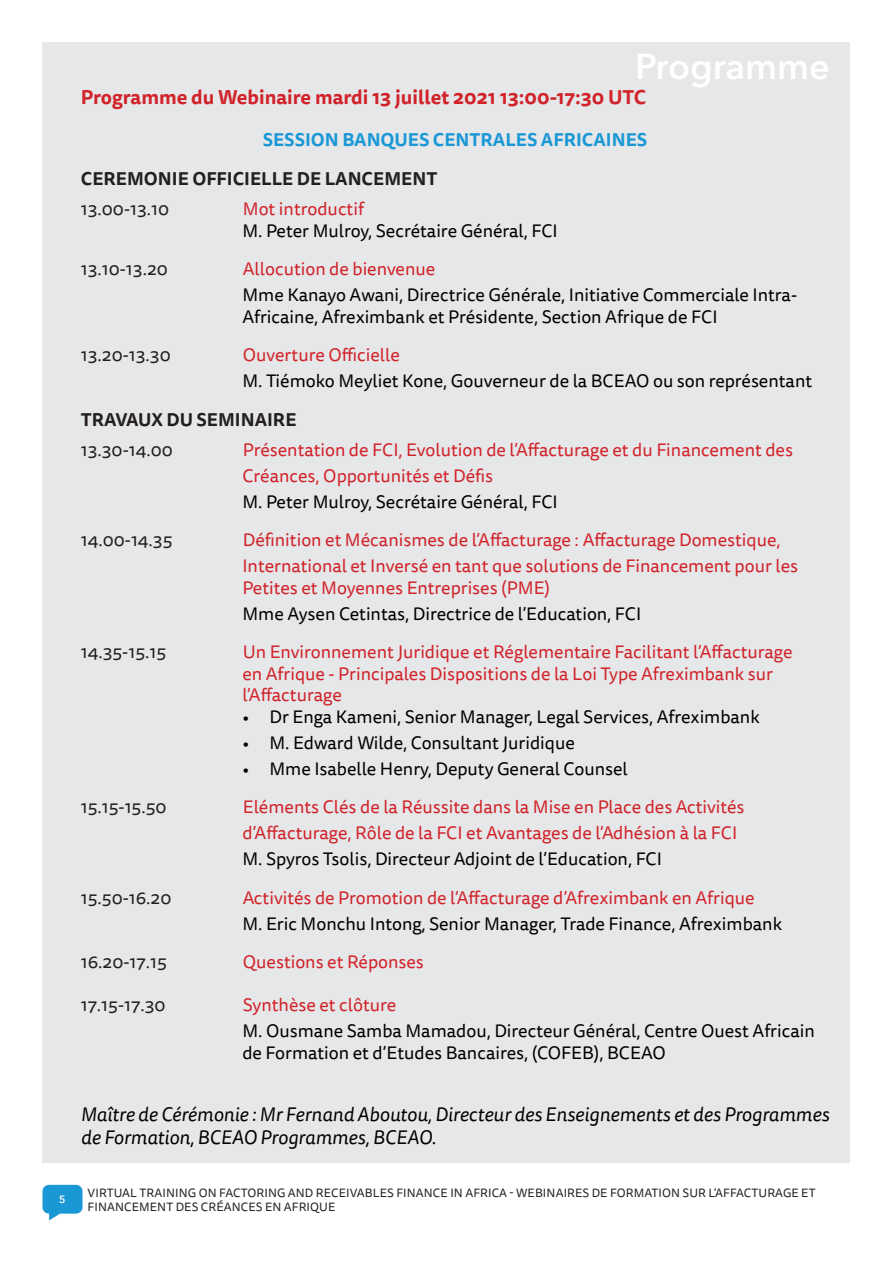
<style>
.page{position:relative;width:893px;height:1263px;background:#fff}
.page>*{position:absolute;margin:0;border:0;box-sizing:border-box;transform-origin:0 0}
.t1{font:600 36px "Avenir Next";color:#fff}
.t2{font:italic 19.5px/23.4px "Tisa Sans Pro";color:#000}
.t3{font:700 19.5px "Tisa Sans Pro";color:#d1232a}
.t4{font:18px/21.6px "Tisa Sans Pro";color:#d1232a}
.t5{font:18px/21.6px "Tisa Sans Pro";color:#000}
.t6{font:18px "Tisa Sans Pro";color:#231f20}
.t7{font:700 18px "Tisa Sans Pro";color:#231f20}
.t8{font:700 18px "Tisa Sans Pro";color:#1a98d6}
.t9{font:12px/14.4px "Tisa Sans Pro";letter-spacing:.01em;color:#231f20}
.t10{font:600 10.5px "Avenir Next";color:#fff}
</style>
<div class="page">
<div style="left:43px;top:43px;width:807px;height:1120px;background:#e6e7e9"></div>
<div style="left:43px;top:1185px;width:39px;height:28px;background:#1a98d6;border-radius:6px"></div>
<p class="t1" style="left:635px;top:35px;width:196px">Programme</p>
<p class="t3" style="left:81px;top:82px;width:567px">Programme du Webinaire mardi 13 juillet 2021 13:00-17:30 UTC</p>
<p class="t8" style="left:263px;top:127px;width:386px">SESSION BANQUES CENTRALES AFRICAINES</p>
<p class="t7" style="left:81px;top:165px;width:358px">CEREMONIE OFFICIELLE DE LANCEMENT</p>
<p class="t6" style="left:81px;top:197px;width:90px">13.00-13.10</p>
<p class="t4" style="left:243px;top:199px;width:123px">Mot introductif</p>
<p class="t5" style="left:242px;top:220px;width:317px">M. Peter Mulroy, Secrétaire Général, FCI</p>
<p class="t6" style="left:81px;top:257px;width:89px">13.10-13.20</p>
<p class="t4" style="left:243px;top:259px;width:194px">Allocution de bienvenue</p>
<p class="t5" style="left:242px;top:285px;width:556px">Mme Kanayo Awani, Directrice Générale, Initiative Commerciale Intra-<br>Africaine, Afreximbank et Présidente, Section Afrique de FCI</p>
<p class="t6" style="left:81px;top:343px;width:92px">13.20-13.30</p>
<p class="t4" style="left:243px;top:345px;width:159px">Ouverture Officielle</p>
<p class="t5" style="left:242px;top:371px;width:571px">M. Tiémoko Meyliet Kone, Gouverneur de la BCEAO ou son représentant</p>
<p class="t7" style="left:81px;top:406px;width:217px">TRAVAUX DU SEMINAIRE</p>
<p class="t6" style="left:81px;top:438px;width:94px">13.30-14.00</p>
<p class="t4" style="left:243px;top:439px;width:552px">Présentation de FCI, Evolution de l’Affacturage et du Financement des</p>
<p class="t4" style="left:242px;top:465px;width:252px">Créances, Opportunités et Défis</p>
<p class="t5" style="left:242px;top:491px;width:317px">M. Peter Mulroy, Secrétaire Général, FCI</p>
<p class="t6" style="left:81px;top:528px;width:93px">14.00-14.35</p>
<p class="t4" style="left:243px;top:530px;width:539px">Définition et Mécanismes de l’Affacturage : Affacturage Domestique,</p>
<p class="t4" style="left:242px;top:555px;width:557px">International et Inversé en tant que solutions de Financement pour les<br>Petites et Moyennes Entreprises (PME)</p>
<p class="t5" style="left:242px;top:603px;width:400px">Mme Aysen Cetintas, Directrice de l’Education, FCI</p>
<p class="t6" style="left:81px;top:640px;width:87px">14.35-15.15</p>
<p class="t4" style="left:243px;top:642px;width:551px">Un Environnement Juridique et Réglementaire Facilitant l’Affacturage</p>
<p class="t4" style="left:242px;top:663px;width:532px">en Afrique - Principales Dispositions de la Loi Type Afreximbank sur l’Affacturage</p>
<p class="t5" style="left:242px;top:706px;width:519px">• Dr Enga Kameni, Senior Manager, Legal Services, Afreximbank</p>
<p class="t5" style="left:242px;top:732px;width:334px">• M. Edward Wilde, Consultant Juridique</p>
<p class="t5" style="left:242px;top:758px;width:387px">• Mme Isabelle Henry, Deputy General Counsel</p>
<p class="t6" style="left:81px;top:795px;width:87px">15.15-15.50</p>
<p class="t4" style="left:243px;top:797px;width:503px">Eléments Clés de la Réussite dans la Mise en Place des Activités</p>
<p class="t4" style="left:242px;top:823px;width:496px">d’Affacturage, Rôle de la FCI et Avantages de l’Adhésion à la FCI</p>
<p class="t5" style="left:242px;top:848px;width:421px">M. Spyros Tsolis, Directeur Adjoint de l’Education, FCI</p>
<p class="t6" style="left:81px;top:885px;width:92px">15.50-16.20</p>
<p class="t4" style="left:243px;top:887px;width:513px">Activités de Promotion de l’Affacturage d’Afreximbank en Afrique</p>
<p class="t5" style="left:242px;top:913px;width:541px">M. Eric Monchu Intong, Senior Manager, Trade Finance, Afreximbank</p>
<p class="t6" style="left:81px;top:950px;width:88px">16.20-17.15</p>
<p class="t4" style="left:243px;top:951px;width:183px">Questions et Réponses</p>
<p class="t6" style="left:81px;top:993px;width:86px">17.15-17.30</p>
<p class="t4" style="left:243px;top:995px;width:155px">Synthèse et clôture</p>
<p class="t5" style="left:242px;top:1020px;width:574px">M. Ousmane Samba Mamadou, Directeur Général, Centre Ouest Africain de Formation et d’Etudes Bancaires, (COFEB), BCEAO</p>
<p class="t10" style="left:59px;top:1190px;width:8px">5</p>
<p class="t2" style="left:81px;top:1103px;width:750px">Maître de Cérémonie : Mr Fernand Aboutou, Directeur des Enseignements et des Programmes de Formation, BCEAO Programmes, BCEAO.</p>
<p class="t9" style="left:88px;top:1186px;width:729px">VIRTUAL TRAINING ON FACTORING AND RECEIVABLES FINANCE IN AFRICA - WEBINAIRES DE FORMATION SUR L’AFFACTURAGE ET<br>FINANCEMENT DES CRÉANCES EN AFRIQUE</p>
</div>
